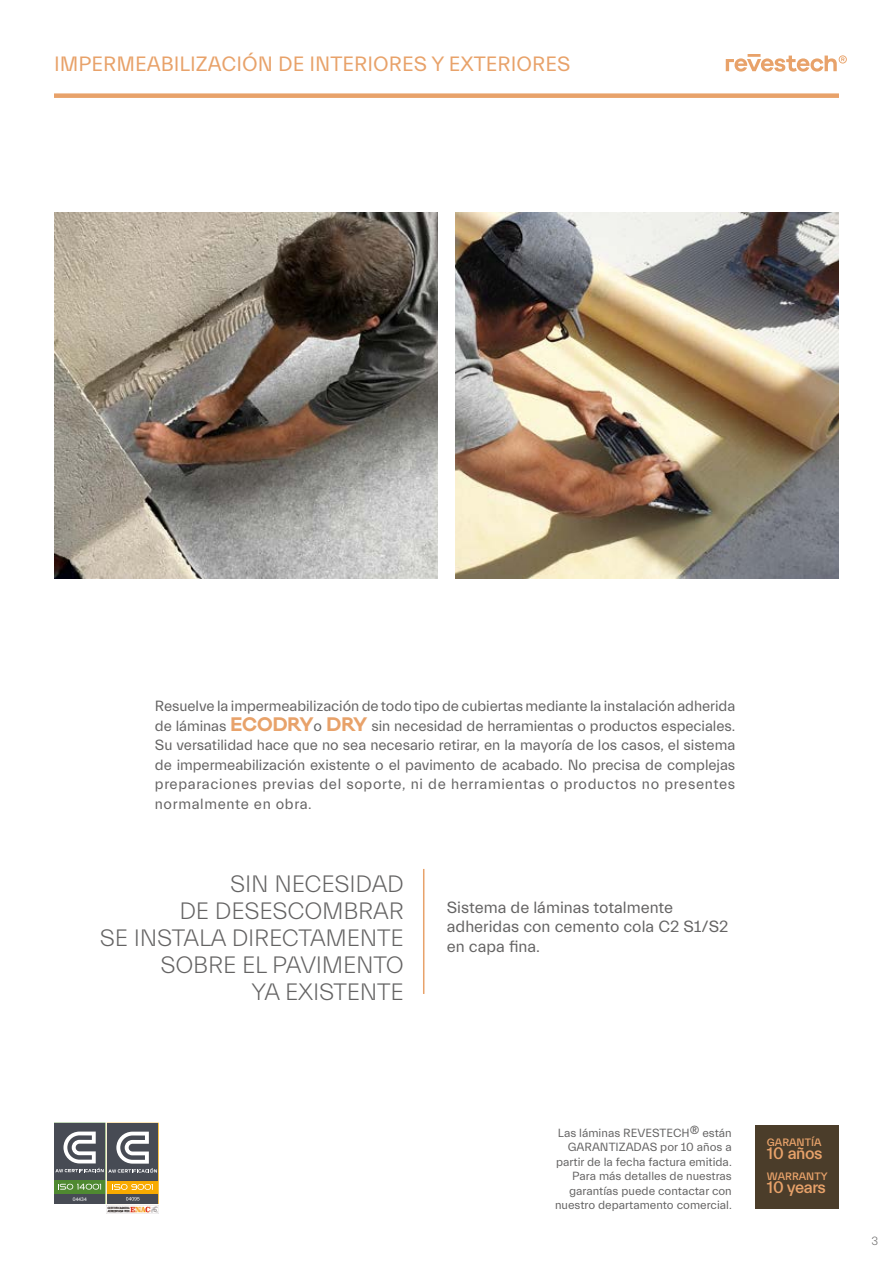
<style>
.page{position:relative;width:893px;height:1263px;background:#fff}
.page>*{position:absolute;margin:0;border:0;box-sizing:border-box;transform-origin:0 0}
.t1{font:300 24px/27px "Everett";letter-spacing:-.01em;color:#646363;text-align:right}
.t2{font:21px "Everett";color:#e8a26a}
.t3{font:500 16.95px "Everett";letter-spacing:-.03em;color:#e8a26a}
.t4{font:16.5px/19.8px "Everett";color:#646363}
.t5{font:15px/19.5px "Everett";letter-spacing:.04em;color:#646363;text-align:justify}
.t6{font:12px/14.4px "Everett";color:#646363;text-align:right}
.t7{font:300 12px "Everett";color:#646363}
.t8{font:500 10.8px "Everett";color:#e8a26a}
.t9{font:4.95px "Arial";color:#fff}
.s1{font-family:"Galano Classic";font-weight:700;font-size:18px;color:#e8a26a}
</style>
<div class="page">
<img style="left:107px;top:1205px;width:52px;height:9px">
<div style="left:107px;top:1123px;width:52px;height:81px;background:#f8aa00"></div>
<div style="left:107px;top:1123px;width:51px;height:57px;background:#474b54"></div>
<div style="left:107px;top:1194px;width:51px;height:9px;background:#474b54"></div>
<svg style="left:114px;top:1184px;width:39px;height:6px"></svg>
<svg style="left:126px;top:1197px;width:14px;height:3px"></svg>
<div style="left:54px;top:1123px;width:52px;height:81px;background:#4f8931"></div>
<div style="left:54px;top:1123px;width:51px;height:57px;background:#474b54"></div>
<div style="left:54px;top:1194px;width:51px;height:9px;background:#474b54"></div>
<svg style="left:58px;top:1184px;width:43px;height:6px"></svg>
<svg style="left:55px;top:1131px;width:102px;height:42px"></svg>
<img style="left:455px;top:213px;width:384px;height:365px">
<img style="left:54px;top:213px;width:384px;height:365px">
<hr style="left:423px;top:869px;width:1px;height:125px;background:#e8a26a">
<div style="left:756px;top:1126px;width:83px;height:83px;background:#4b3d2a"></div>
<svg style="left:726px;top:54px;width:121px;height:18px"></svg>
<div style="left:54px;top:93px;width:785px;height:5px;background:#e8a26a"></div>
<h2 class="t2" style="left:54px;top:53px;width:518px">IMPERMEABILIZACIÓN DE INTERIORES Y EXTERIORES</h2>
<p class="t5" style="left:155px;top:697px;width:582px">Resuelve la impermeabilización de todo tipo de cubiertas mediante la instalación adherida de láminas <span class="s1">ECODRY</span>o <span class="s1">DRY</span> sin necesidad de herramientas o productos especiales.<br>Su versatilidad hace que no sea necesario retirar, en la mayoría de los casos, el sistema de impermeabilización existente o el pavimento de acabado. No precisa de complejas preparaciones previas del soporte, ni de herramientas o productos no presentes normalmente en obra.</p>
<h1 class="t1" style="left:100px;top:871px;width:305px">SIN NECESIDAD<br>DE DESESCOMBRAR<br>SE INSTALA DIRECTAMENTE<br>SOBRE EL PAVIMENTO<br>YA EXISTENTE</h1>
<p class="t4" style="left:447px;top:897px;width:283px">Sistema de láminas totalmente adheridas con cemento cola C2 S1/S2 en capa fina.</p>
<p class="t9" style="left:73px;top:1195px;width:15px">04434</p>
<p class="t6" style="left:555px;top:1126px;width:178px">Las láminas REVESTECH® están<br>GARANTIZADAS por 10 años a partir de la fecha factura emitida.<br>Para más detalles de nuestras garantías puede contactar con nuestro departamento comercial.</p>
<p class="t8" style="left:767px;top:1136px;width:56px">GARANTÍA</p>
<p class="t3" style="left:767px;top:1144px;width:57px">10 años</p>
<p class="t8" style="left:767px;top:1170px;width:62px">WARRANTY</p>
<p class="t3" style="left:767px;top:1178px;width:60px">10 years</p>
<p class="t7" style="left:872px;top:1234px;width:8px">3</p>
</div>
